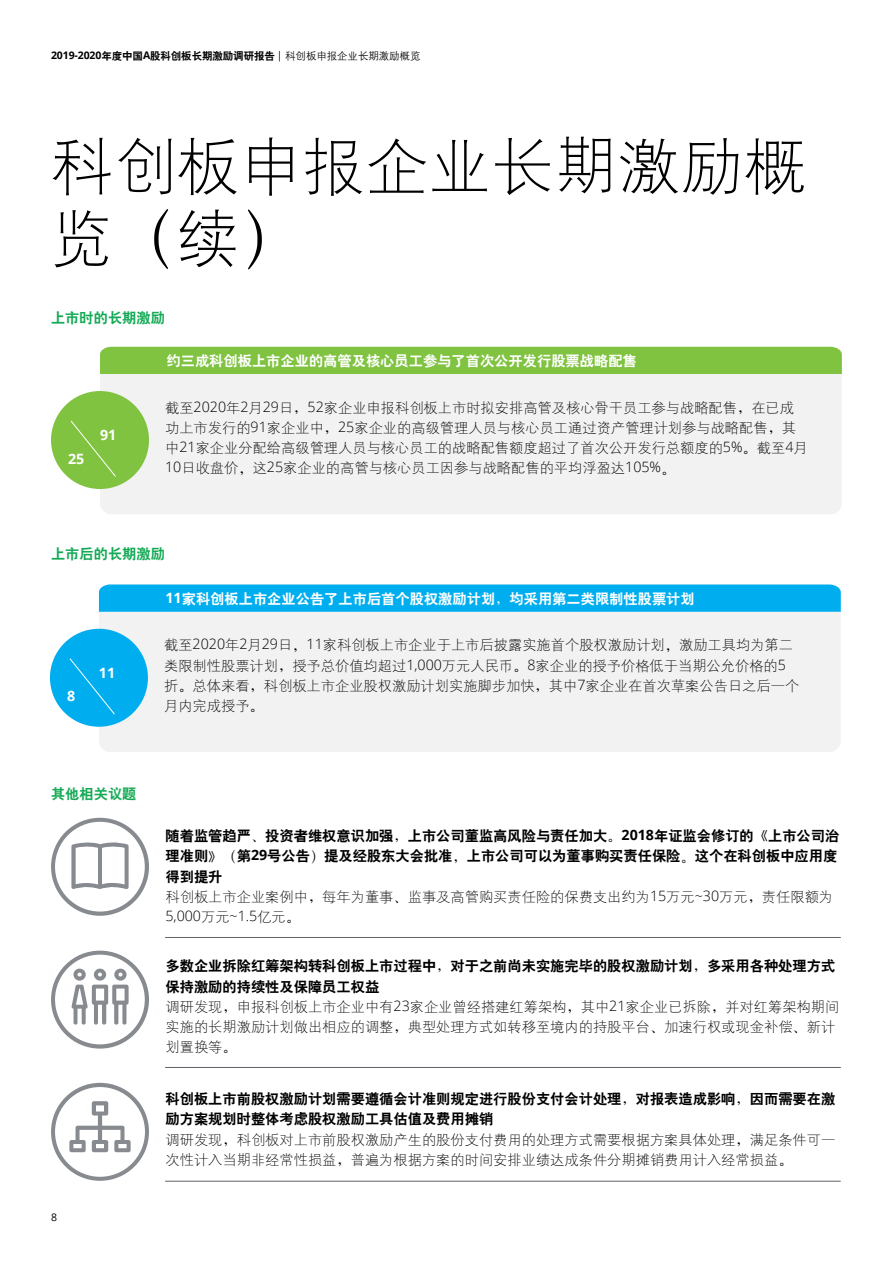
<style>
.page{position:relative;width:893px;height:1263px;background:#fff}
.page>*{position:absolute;margin:0;border:0;box-sizing:border-box;transform-origin:0 0}
.t1{font:63px/72px "H Yg 1 gj";color:#000}
.t2{font:14.25px/20.2px "H Yg 1 gj";color:#000}
.t3{font:14.25px/20.2px "H Yb 2 gj";color:#000}
.t4{font:14.25px "H Yb 2 gj";color:#fff}
.t5{font:14.25px "H Yb 2 gj";color:#16aa57}
.t6{font:300 14.25px "Open Sans";color:#000}
.t7{font:700 14.25px "Open Sans";color:#fff}
.t8{font:10.5px "H Yb 2 gj";letter-spacing:-.01em;color:#000}
.t9{font:10.5px "Open Sans";color:#000}
.s1{font-family:"Open Sans";font-weight:700}
.s2{font-family:"Open Sans"}
.s3{font-family:"H Yg 2 gj"}
.s4{font-family:"H Ya 6 gj"}
.s5{font-family:"Open Sans";font-weight:300}
.s6{font-family:"H Yg 1 gj";font-weight:400}
.s7{font-family:"H Ya 6 gj";font-weight:400}
</style>
<div class="page">
<div style="left:100px;top:347px;width:742px;height:167px;background:#f2f2f2;border-radius:11px"></div>
<div style="left:99px;top:584px;width:742px;height:168px;background:#f2f2f2;border-radius:11px"></div>
<div style="left:100px;top:347px;width:742px;height:27px;background:#80c341"></div>
<svg style="left:99px;top:584px;width:742px;height:28px;background:#07b0ef"></svg>
<div style="left:51px;top:391px;width:98px;height:98px;background:#80c341;border-radius:50%"></div>
<div style="left:50px;top:629px;width:98px;height:98px;background:#00aeef;border-radius:50%"></div>
<svg style="left:70px;top:420px;width:46px;height:57px"></svg>
<svg style="left:69px;top:658px;width:46px;height:57px"></svg>
<hr style="left:165px;top:937px;width:676px;height:1px;background:#5f6369">
<hr style="left:165px;top:1067px;width:676px;height:1px;background:#5f6369">
<hr style="left:165px;top:1181px;width:676px;height:1px;background:#5f6369">
<svg style="left:51px;top:818px;width:98px;height:98px"></svg>
<svg style="left:51px;top:951px;width:98px;height:97px"></svg>
<svg style="left:51px;top:1083px;width:98px;height:98px"></svg>
<p class="t8" style="left:51px;top:51px;width:371px"><span class="s1">2019-2020</span>年度中国<span class="s1">A</span>股科创板长期激励调研报告 <span class="s2">|</span> <span class="s3">科创板申报企业长期激励概览</span></p>
<h1 class="t1" style="left:50px;top:130px;width:757px">科创板申报企业长期激励概览<span class="s4">（</span>续<span class="s4">）</span></h1>
<p class="t5" style="left:51px;top:311px;width:115px">上市时的长期激励</p>
<p class="t7" style="left:68px;top:448px;width:18px">25</p>
<p class="t7" style="left:100px;top:424px;width:18px">91</p>
<p class="t4" style="left:167px;top:354px;width:472px">约三成科创板上市企业的高管及核心员工参与了首次公开发行股票战略配售</p>
<p class="t2" style="left:165px;top:397px;width:644px">截至<span class="s5">2020</span>年<span class="s5">2</span>月<span class="s5">29</span>日<span class="s4">，</span><span class="s5">52</span>家企业申报科创板上市时拟安排高管及核心骨干员工参与战略配售<span class="s4">，</span>在已成功上市发行的<span class="s5">91</span>家企业中<span class="s4">，</span><span class="s5">25</span>家企业的高级管理人员与核心员工通过资产管理计划参与战略配售<span class="s4">，</span>其中<span class="s5">21</span>家企业分配给高级管理人员与核心员工的战略配售额度超过了首次公开发行总额度的<span class="s5">5%</span><span class="s4">。</span>截至<span class="s5">4</span>月<span class="s5">10</span>日收盘价<span class="s4">，</span>这<span class="s5">25</span>家企业的高管与核心员工因参与战略配售的平均浮盈达<span class="s5">105%</span><span class="s4">。</span></p>
<p class="t5" style="left:51px;top:547px;width:115px">上市后的长期激励</p>
<p class="t7" style="left:67px;top:686px;width:10px">8</p>
<p class="t7" style="left:99px;top:662px;width:18px">11</p>
<p class="t4" style="left:165px;top:592px;width:531px"><span class="s1">11</span>家科创板上市企业公告了上市后首个股权激励计划<span class="s4">，</span>均采用第二类限制性股票计划</p>
<p class="t2" style="left:164px;top:635px;width:637px">截至<span class="s5">2020</span>年<span class="s5">2</span>月<span class="s5">29</span>日<span class="s4">，</span><span class="s5">11</span>家科创板上市企业于上市后披露实施首个股权激励计划<span class="s4">，</span>激励工具均为第二类限制性股票计划<span class="s4">，</span>授予总价值均超过<span class="s5">1,000</span>万元人民币<span class="s4">。</span><span class="s5">8</span>家企业的授予价格低于当期公允价格的<span class="s5">5</span>折<span class="s4">。</span>总体来看<span class="s4">，</span>科创板上市企业股权激励计划实施脚步加快<span class="s4">，</span>其中<span class="s5">7</span>家企业在首次草案公告日之后一个月内完成授予<span class="s4">。</span></p>
<p class="t5" style="left:51px;top:787px;width:87px">其他相关议题</p>
<p class="t9" style="left:51px;top:1210px;width:8px">8</p>
<p class="t3" style="left:165px;top:826px;width:675px">随着监管趋严<span class="s4">、</span>投资者维权意识加强<span class="s4">，</span>上市公司董监高风险与责任加大<span class="s4">。</span><span class="s1">2018</span>年证监会修订的<span class="s4">《</span>上市公司治理准则<span class="s4">》（</span>第<span class="s1">29</span>号公告<span class="s4">）</span>提及经股东大会批准<span class="s4">，</span>上市公司可以为董事购买责任保险<span class="s4">。</span>这个在科创板中应用度得到提升</p>
<p class="t2" style="left:165px;top:886px;width:669px">科创板上市企业案例中<span class="s4">，</span>每年为董事<span class="s4">、</span>监事及高管购买责任险的保费支出约为<span class="s5">15</span>万元<span class="s5">~30</span>万元<span class="s4">，</span>责任限额为</p>
<p class="t6" style="left:165px;top:906px;width:136px">5,000<span class="s6">万元</span>~1.5<span class="s6">亿元</span><span class="s7">。</span></p>
<p class="t3" style="left:165px;top:956px;width:671px">多数企业拆除红筹架构转科创板上市过程中<span class="s4">，</span>对于之前尚未实施完毕的股权激励计划<span class="s4">，</span>多采用各种处理方式保持激励的持续性及保障员工权益</p>
<p class="t2" style="left:165px;top:996px;width:675px">调研发现<span class="s4">，</span>申报科创板上市企业中有<span class="s5">23</span>家企业曾经搭建红筹架构<span class="s4">，</span>其中<span class="s5">21</span>家企业已拆除<span class="s4">，</span>并对红筹架构期间实施的长期激励计划做出相应的调整<span class="s4">，</span>典型处理方式如转移至境内的持股平台<span class="s4">、</span>加速行权或现金补偿<span class="s4">、</span>新计划置换等<span class="s4">。</span></p>
<p class="t3" style="left:166px;top:1089px;width:671px">科创板上市前股权激励计划需要遵循会计准则规定进行股份支付会计处理<span class="s4">，</span>对报表造成影响<span class="s4">，</span>因而需要在激励方案规划时整体考虑股权激励工具估值及费用摊销</p>
<p class="t2" style="left:166px;top:1129px;width:671px">调研发现<span class="s4">，</span>科创板对上市前股权激励产生的股份支付费用的处理方式需要根据方案具体处理<span class="s4">，</span>满足条件可一次性计入当期非经常性损益<span class="s4">，</span>普遍为根据方案的时间安排业绩达成条件分期摊销费用计入经常损益<span class="s4">。</span></p>
</div>
